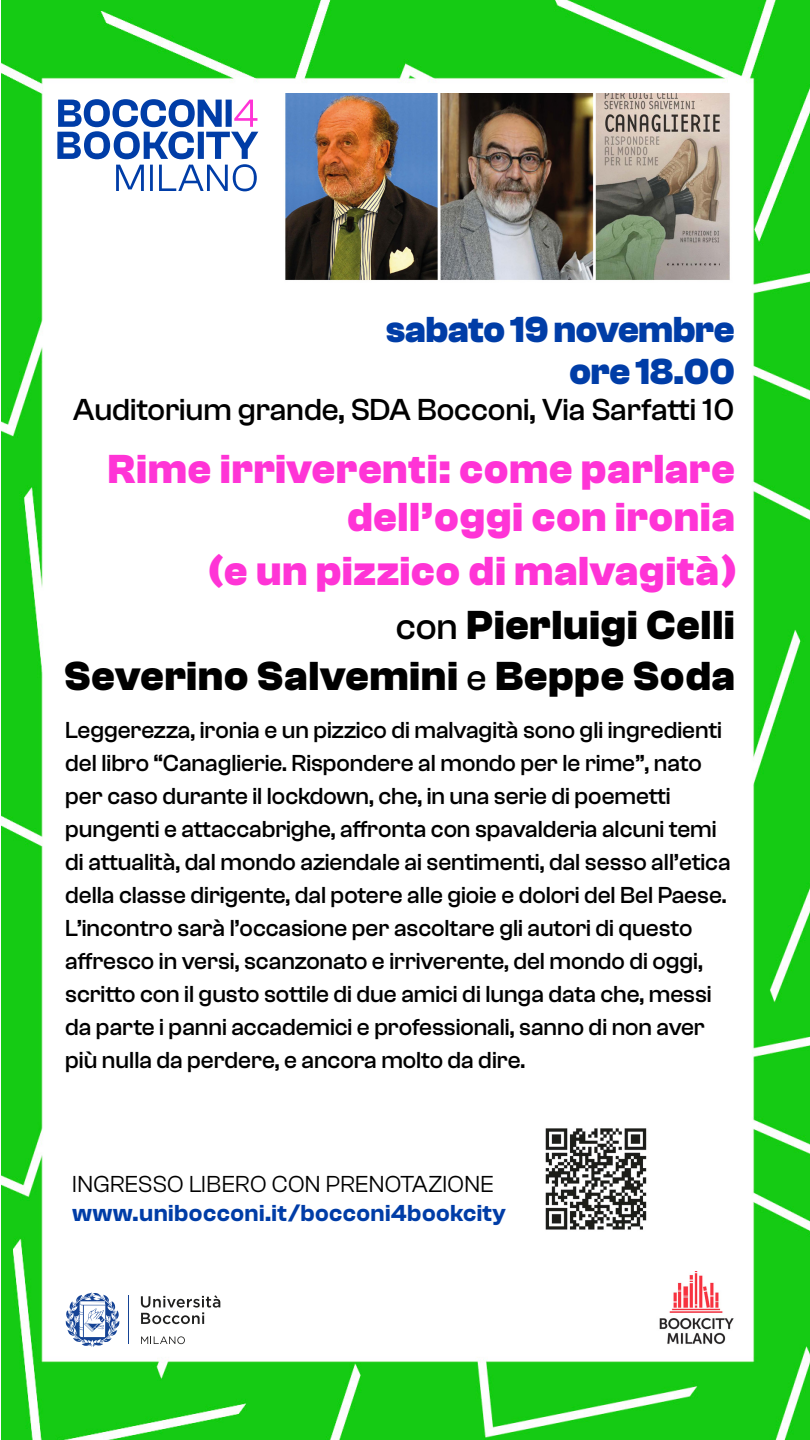
<style>
.page{position:relative;width:810px;height:1440px;background:#fff}
.page>*{position:absolute;margin:0;border:0;box-sizing:border-box;transform-origin:0 0}
.t1{font:700 42px/48px "Clash Grotesk";letter-spacing:.03em;color:#ff34d6;text-align:right}
.t2{font:700 42px "Clash Grotesk";letter-spacing:.025em;color:#000}
.t3{font:700 37.5px "Clash Grotesk";color:#003da7}
.t4{font:500 31.5px "Clash Grotesk";letter-spacing:-.005em;color:#000}
.t5{font:500 24px/33px "Clash Grotesk";letter-spacing:-.005em;color:#000}
.t6{font:600 24px "Clash Grotesk";letter-spacing:.02em;color:#003da7}
.t7{font:24px "Clash Grotesk";letter-spacing:.015em;color:#000}
.s1{font-weight:500;font-size:37.5px}
</style>
<div class="page">
<img style="left:1px;top:0;width:809px;height:1440px">
<img style="left:656px;top:1272px;width:82px;height:82px">
<svg style="left:141px;top:1295px;width:79px;height:29px"></svg>
<svg style="left:141px;top:1336px;width:44px;height:8px"></svg>
<hr style="left:128px;top:1295px;width:1px;height:49px;background:#154395">
<svg style="left:66px;top:1292px;width:54px;height:55px"></svg>
<div style="left:56px;top:446px;width:679px;height:435px;background:#fff"></div>
<div style="left:65px;top:717px;width:682px;height:365px;background:#fff"></div>
<svg style="left:57px;top:99px;width:201px;height:92px"></svg>
<img style="left:275px;top:93px;width:460px;height:196px">
<img style="left:537px;top:1110px;width:119px;height:127px">
<p class="t3" style="left:386px;top:309px;width:350px">sabato 19 novembre</p>
<p class="t3" style="left:569px;top:351px;width:167px">ore 18.00</p>
<p class="t4" style="left:73px;top:392px;width:663px">Auditorium grande, SDA Bocconi, Via Sarfatti 10</p>
<p class="t1" style="left:108px;top:445px;width:628px">Rime irriverenti: come parlare dell’oggi con ironia</p>
<p class="t1" style="left:209px;top:547px;width:528px">(e un pizzico di malvagità)</p>
<p class="t2" style="left:396px;top:602px;width:340px"><span class="s1">con</span> Pierluigi Celli</p>
<p class="t2" style="left:64px;top:652px;width:672px">Severino Salvemini <span class="s1">e</span> Beppe Soda</p>
<p class="t5" style="left:65px;top:714px;width:667px">Leggerezza, ironia e un pizzico di malvagità sono gli ingredienti del libro “Canaglierie. Rispondere al mondo per le rime”, nato per caso durante il lockdown, che, in una serie di poemetti pungenti e attaccabrighe, affronta con spavalderia alcuni temi di attualità, dal mondo aziendale ai sentimenti, dal sesso all’etica della classe dirigente, dal potere alle gioie e dolori del Bel Paese.<br>L’incontro sarà l’occasione per ascoltare gli autori di questo affresco in versi, scanzonato e irriverente, del mondo di oggi, scritto con il gusto sottile di due amici di lunga data che, messi da parte i panni accademici e professionali, sanno di non aver più nulla da perdere, e ancora molto da dire.</p>
<p class="t7" style="left:72px;top:1171px;width:423px">INGRESSO LIBERO CON PRENOTAZIONE</p>
<p class="t6" style="left:72px;top:1200px;width:435px">www.unibocconi.it/bocconi4bookcity</p>
</div>
